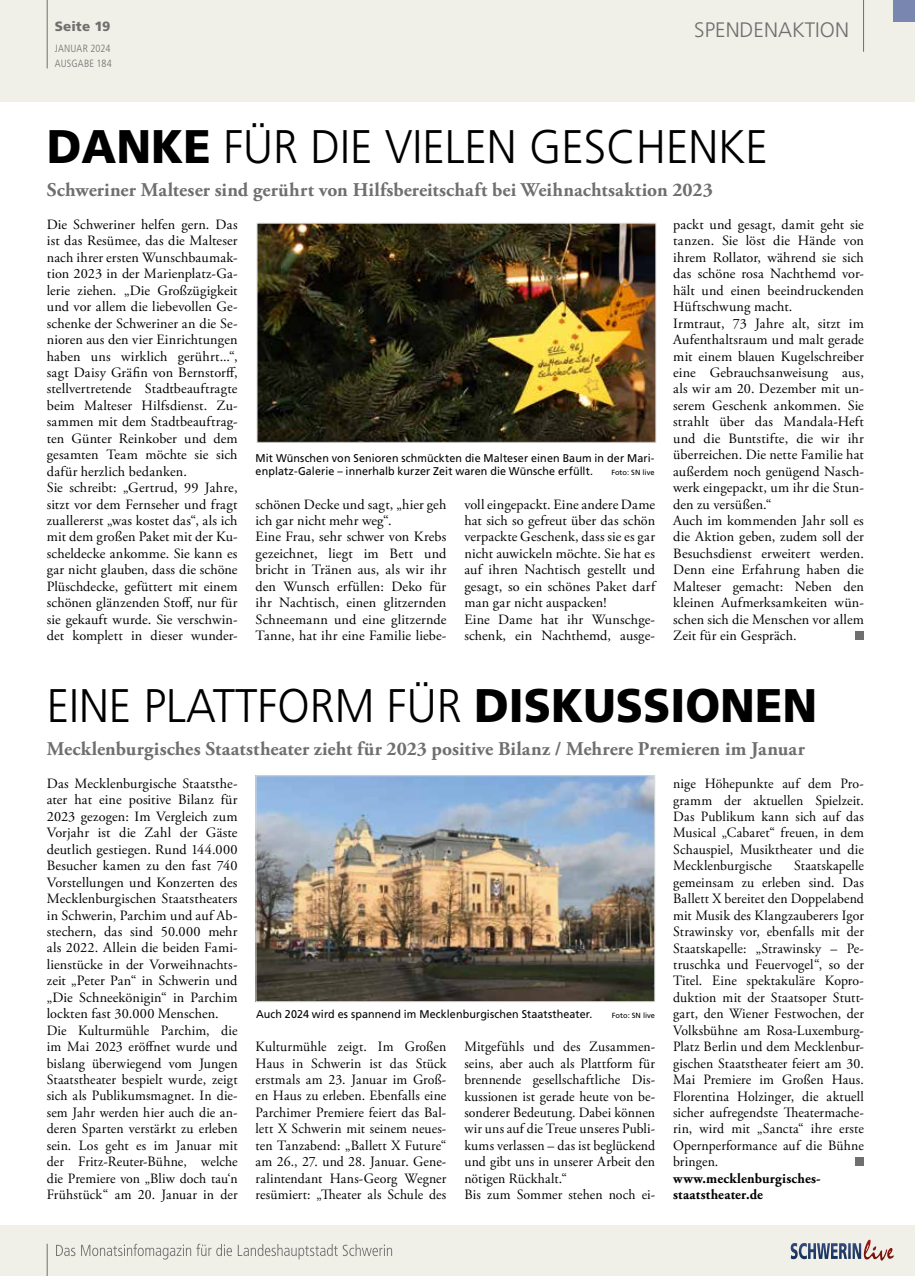
<style>
.page{position:relative;width:915px;height:1276px;background:#fff}
.page>*{position:absolute;margin:0;border:0;box-sizing:border-box;transform-origin:0 0}
.t1{font:300 47.1px "Frutiger LT Pro";color:#000;scale:.95 1}
.t2{font:300 20.85px "Frutiger LT Pro";color:#6f6f6e}
.t3{font:700 19.5px "Adobe Garamond Pro";letter-spacing:.005em;color:#6f6f6e}
.t4{font:14.25px/16.5px "Adobe Garamond Pro";letter-spacing:.01em;color:#000}
.t5{font:700 14.25px/16.5px "Adobe Garamond Pro";letter-spacing:.015em;color:#000}
.t6{font:900 13.5px "Frutiger LT Pro";letter-spacing:.005em;color:#6f6f6e}
.t7{font:11.25px/13.5px "Frutiger LT Pro";letter-spacing:.01em;color:#000;scale:.96 1}
.t8{font:300 condensed 10.5px/15px "Frutiger LT Pro";letter-spacing:.01em;color:#6f6f6e}
.t9{font:7.5px "Frutiger LT Pro";color:#000}
.s1{font-weight:900}
</style>
<div class="page">
<div style="left:0;top:0;width:914px;height:102px;background:#f0efe8"></div>
<div style="left:0;top:1225px;width:914px;height:51px;background:#f0efe8"></div>
<hr style="left:47px;top:0;width:1px;height:68px;background:#6f6f6e">
<hr style="left:47px;top:1243px;width:1px;height:33px;background:#6f6f6e">
<hr style="left:862px;top:0;width:1px;height:52px;background:#6f6f6e">
<svg style="left:56px;top:1243px;width:336px;height:16px"></svg>
<svg style="left:790px;top:1239px;width:95px;height:21px"></svg>
<div style="left:893px;top:0;width:21px;height:21px;background:#7986af"></div>
<div style="left:855px;top:631px;width:8px;height:9px;background:#6f6f6e"></div>
<img style="left:258px;top:225px;width:396px;height:216px">
<div style="left:256px;top:223px;width:400px;height:220px;border:1px solid #dadada"></div>
<div style="left:855px;top:1157px;width:8px;height:9px;background:#6f6f6e"></div>
<img style="left:257px;top:777px;width:396px;height:223px">
<div style="left:255px;top:775px;width:400px;height:227px;border:1px solid #dadada"></div>
<p class="t6" style="left:55px;top:18px;width:57px">Seite 19</p>
<p class="t8" style="left:55px;top:41px;width:58px">JANUAR 2024<br>AUSGABE 184</p>
<h2 class="t2" style="left:694px;top:17px;width:156px">SPENDENAKTION</h2>
<h1 class="t1" style="left:47px;top:119px;width:760px"><span class="s1">DANKE</span> FÜR DIE VIELEN GESCHENKE</h1>
<h3 class="t3" style="left:47px;top:178px;width:667px">Schweriner Malteser sind gerührt von Hilfsbereitschaft bei Weihnachtsaktion 2023</h3>
<p class="t4" style="left:47px;top:217px;width:192px">Die Schweriner helfen gern. Das ist das Resümee, das die Malteser nach ihrer ersten Wunschbaumak&shy;tion 2023 in der Marienplatz-Ga&shy;lerie ziehen. „Die Großzügigkeit und vor allem die liebevollen Ge&shy;schenke der Schweriner an die Se&shy;nioren aus den vier Einrichtungen haben uns wirklich gerührt...“, sagt Daisy Gräfin von Bernstorff, stellvertretende Stadtbeauftragte beim Malteser Hilfsdienst. Zu&shy;sammen mit dem Stadtbeauftrag&shy;ten Günter Reinkober und dem gesamten Team möchte sie sich dafür herzlich bedanken.<br>Sie schreibt: „Gertrud, 99 Jahre, sitzt vor dem Fernseher und fragt zuallererst „was kostet das“, als ich mit dem großen Paket mit der Ku&shy;scheldecke ankomme. Sie kann es gar nicht glauben, dass die schöne<br>Plüschdecke, gefüttert mit einem schönen glänzenden Stoff, nur für sie gekauft wurde. Sie verschwin&shy;det komplett in dieser wunder-</p>
<p class="t7" style="left:255px;top:451px;width:417px">Mit Wünschen von Senioren schmückten die Malteser einen Baum in der Mari&shy;enplatz-Galerie – innerhalb kurzer Zeit waren die Wünsche erfüllt.</p>
<p class="t9" style="left:611px;top:468px;width:45px">Foto: SN live</p>
<p class="t4" style="left:255px;top:496px;width:192px">schönen Decke und sagt, „hier geh ich gar nicht mehr weg“.<br>Eine Frau, sehr schwer von Krebs gezeichnet, liegt im Bett und bricht in Tränen aus, als wir ihr den Wunsch erfüllen: Deko für ihr Nachtisch, einen glitzernden<br>Schneemann und eine glitzernde<br>Tanne, hat ihr eine Familie liebe-</p>
<p class="t4" style="left:464px;top:496px;width:192px">voll eingepackt. Eine andere Dame hat sich so gefreut über das schön verpackte Geschenk, dass sie es gar nicht auwickeln möchte. Sie hat es auf ihren Nachtisch gestellt und gesagt, so ein schönes Paket darf man gar nicht auspacken!<br>Eine Dame hat ihr Wunschge&shy;schenk, ein Nachthemd, ausge-</p>
<p class="t4" style="left:673px;top:217px;width:192px">packt und gesagt, damit geht sie tanzen. Sie löst die Hände von ihrem Rollator, während sie sich das schöne rosa Nachthemd vor&shy;hält und einen beeindruckenden<br>Hüftschwung macht.<br>Irmtraut, 73 Jahre alt, sitzt im<br>Aufenthaltsraum und malt gerade mit einem blauen Kugelschreiber eine Gebrauchsanweisung aus, als wir am 20. Dezember mit un&shy;serem Geschenk ankommen. Sie strahlt über das Mandala-Heft und die Buntstifte, die wir ihr überreichen. Die nette Familie hat außerdem noch genügend Nasch&shy;werk eingepackt, um ihr die Stun&shy;den zu versüßen.“<br>Auch im kommenden Jahr soll es die Aktion geben, zudem soll der<br>Besuchsdienst erweitert werden.<br>Denn eine Erfahrung haben die<br>Malteser gemacht: Neben den kleinen Aufmerksamkeiten wün&shy;schen sich die Menschen vor allem<br>Zeit für ein Gespräch.</p>
<h1 class="t1" style="left:47px;top:678px;width:812px">EINE PLATTFORM FÜR <span class="s1">DISKUSSIONEN</span></h1>
<h3 class="t3" style="left:47px;top:737px;width:759px">Mecklenburgisches Staatstheater zieht für 2023 positive Bilanz / Mehrere Premieren im Januar</h3>
<p class="t4" style="left:47px;top:776px;width:192px">Das Mecklenburgische Staatsthe&shy;ater hat eine positive Bilanz für<br>2023 gezogen: Im Vergleich zum<br>Vorjahr ist die Zahl der Gäste deutlich gestiegen. Rund 144.000<br>Besucher kamen zu den fast 740<br>Vorstellungen und Konzerten des<br>Mecklenburgischen Staatstheaters in Schwerin, Parchim und auf Ab&shy;stechern, das sind 50.000 mehr als 2022. Allein die beiden Fami&shy;lienstücke in der Vorweihnachts&shy;zeit „Peter Pan“ in Schwerin und „Die Schneekönigin“ in Parchim lockten fast 30.000 Menschen.<br>Die Kulturmühle Parchim, die im Mai 2023 eröffnet wurde und bislang überwiegend vom Jungen<br>Staatstheater bespielt wurde, zeigt sich als Publikumsmagnet. In die&shy;sem Jahr werden hier auch die an&shy;deren Sparten verstärkt zu erleben sein. Los geht es im Januar mit der Fritz-Reuter-Bühne, welche die Premiere von „Bliw doch tau‘n<br>Frühstück“ am 20. Januar in der</p>
<p class="t7" style="left:256px;top:1007px;width:352px">Auch 2024 wird es spannend im Mecklenburgischen Staatstheater.</p>
<p class="t9" style="left:611px;top:1011px;width:45px">Foto: SN live</p>
<p class="t4" style="left:255px;top:1039px;width:192px;text-align:justify">Kulturmühle zeigt. Im Großen Haus in Schwerin ist das Stück erstmals am 23. Januar im Groß&shy;en Haus zu erleben. Ebenfalls eine Parchimer Premiere feiert das Bal&shy;lett X Schwerin mit seinem neues&shy;ten Tanzabend: „Ballett X Future“ am 26., 27. und 28. Januar. Gene&shy;ralintendant Hans-Georg Wegner resümiert: „Theater als Schule des</p>
<p class="t4" style="left:464px;top:1039px;width:192px">Mitgefühls und des Zusammen&shy;seins, aber auch als Plattform für brennende gesellschaftliche Dis&shy;kussionen ist gerade heute von be&shy;sonderer Bedeutung. Dabei können wir uns auf die Treue unseres Publi&shy;kums verlassen – das ist beglückend und gibt uns in unserer Arbeit den nötigen Rückhalt.“<br>Bis zum Sommer stehen noch ei-</p>
<p class="t4" style="left:673px;top:776px;width:192px;text-align:justify">nige Höhepunkte auf dem Pro&shy;gramm der aktuellen Spielzeit.<br>Das Publikum kann sich auf das Musical „Cabaret“ freuen, in dem Schauspiel, Musiktheater und die Mecklenburgische</p>
<p class="t4" style="left:673px;top:858px;width:192px;text-align:justify;text-indent:121px">Staatskapelle gemeinsam zu erleben sind. Das Ballett X bereitet den Doppelabend mit Musik des Klangzauberers Igor Strawinsky vor, ebenfalls mit der Staatskapelle: „Strawinsky – Pe&shy;truschka und Feuervogel“, so der Titel. Eine spektakuläre Kopro&shy;duktion mit der Staatsoper Stutt&shy;gart, den Wiener Festwochen, der Volksbühne am Rosa-Luxemburg-Platz Berlin und dem Mecklenbur&shy;gischen Staatstheater feiert am 30.<br>Mai Premiere im Großen Haus.<br>Florentina Holzinger, die aktuell sicher aufregendste Theatermache&shy;rin, wird mit „Sancta“ ihre erste Opernperformance auf die Bühne bringen.</p>
<p class="t5" style="left:673px;top:1170px;width:149px">www.mecklenburgisches&shy;staatstheater.de</p>
</div>
